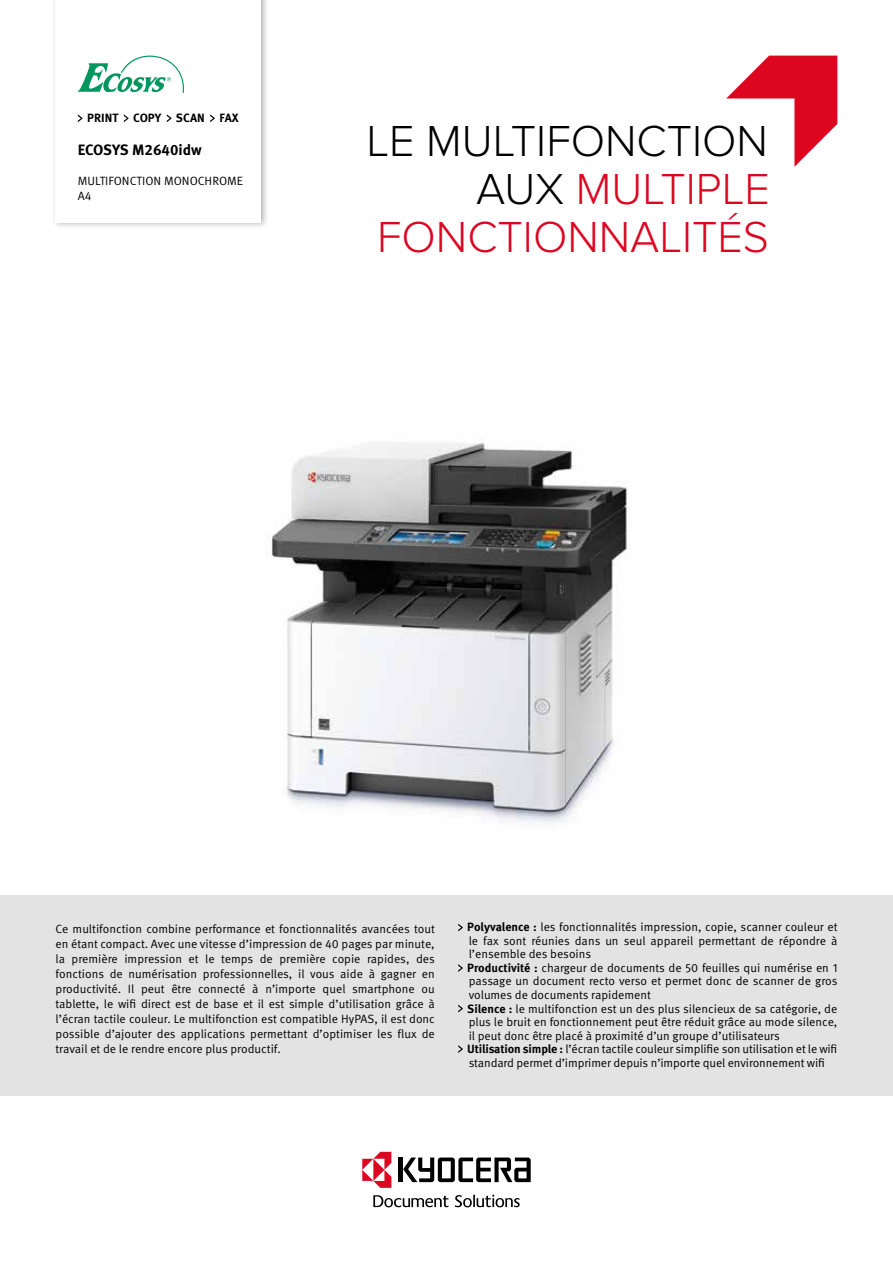
<style>
.page{position:relative;width:893px;height:1263px;background:#fff}
.page>*{position:absolute;margin:0;border:0;box-sizing:border-box;transform-origin:0 0}
.t1{font:300 45px/48px "Proxima Nova";color:#dc0621;text-align:right}
.t2{font:700 15px "Meta Pro";letter-spacing:-.005em;color:#000}
.t3{font:12px/13.5px "Meta Pro Norm";color:#000}
.t4{font:700 12px "Meta Pro";color:#000}
.s1{color:#000}
.s2{font-family:"Meta Pro";font-weight:700}
</style>
<div class="page">
<img style="left:267px;top:442px;width:360px;height:382px">
<div style="left:0;top:896px;width:893px;height:200px;background:#e3e3e3"></div>
<div style="left:51px;top:0;width:217px;height:229px;background:#000;opacity:.3"></div>
<div style="left:56px;top:0;width:205px;height:223px;background:#fff"></div>
<hr style="left:399px;top:1157px;width:4px;height:25px;background:#000">
<svg style="left:403px;top:1157px;width:128px;height:25px"></svg>
<svg style="left:362px;top:1152px;width:29px;height:36px"></svg>
<svg style="left:455px;top:1195px;width:65px;height:12px"></svg>
<svg style="left:373px;top:1195px;width:75px;height:12px"></svg>
<svg style="left:78px;top:56px;width:106px;height:37px"></svg>
<svg style="left:726px;top:56px;width:111px;height:111px"></svg>
<svg style="left:458px;top:924px;width:5px;height:7px"></svg>
<svg style="left:458px;top:964px;width:5px;height:8px"></svg>
<svg style="left:458px;top:1005px;width:5px;height:7px"></svg>
<svg style="left:458px;top:1045px;width:5px;height:8px"></svg>
<svg style="left:78px;top:114px;width:4px;height:8px"></svg>
<svg style="left:124px;top:114px;width:4px;height:8px"></svg>
<svg style="left:167px;top:114px;width:4px;height:8px"></svg>
<svg style="left:210px;top:114px;width:5px;height:8px"></svg>
<p class="t4" style="left:87px;top:109px;width:153px">PRINT COPY SCAN FAX</p>
<p class="t2" style="left:78px;top:138px;width:126px">ECOSYS M2640idw</p>
<p class="t3" style="left:78px;top:173px;width:167px;line-height:15px">MULTIFONCTION MONOCHROME<br>A4</p>
<h1 class="t1" style="left:367px;top:118px;width:405px"><span class="s1">LE MULTIFONCTION<br>AUX</span> MULTIPLE<br>FONCTIONNALITÉS</h1>
<p class="t3" style="left:56px;top:920px;width:381px;line-height:15px;text-align:justify">Ce multifonction combine performance et fonctionnalités avancées tout en étant compact. Avec une vitesse d’impression de 40 pages par minute, la première impression et le temps de première copie rapides, des fonctions de numérisation professionnelles, il vous aide à gagner en productivité. Il peut être connecté à n’importe quel smartphone ou tablette, le wifi direct est de base et il est simple d’utilisation grâce à l’écran tactile couleur. Le multifonction est compatible HyPAS, il est donc possible d’ajouter des applications permettant d’optimiser les flux de travail et de le rendre encore plus productif.</p>
<p class="t3" style="left:467px;top:920px;width:372px"><span class="s2">Polyvalence :</span> les fonctionnalités impression, copie, scanner couleur et le fax sont réunies dans un seul appareil permettant de répondre à l’ensemble des besoins<br><span class="s2">Productivité :</span> chargeur de documents de 50 feuilles qui numérise en 1 passage un document recto verso et permet donc de scanner de gros volumes de documents rapidement<br><span class="s2">Silence :</span> le multifonction est un des plus silencieux de sa catégorie, de plus le bruit en fonctionnement peut être réduit grâce au mode silence, il peut donc être placé à proximité d’un groupe d’utilisateurs<br><span class="s2">Utilisation simple :</span> l’écran tactile couleur simplifie son utilisation et le wifi standard permet d’imprimer depuis n’importe quel environnement wifi</p>
</div>
